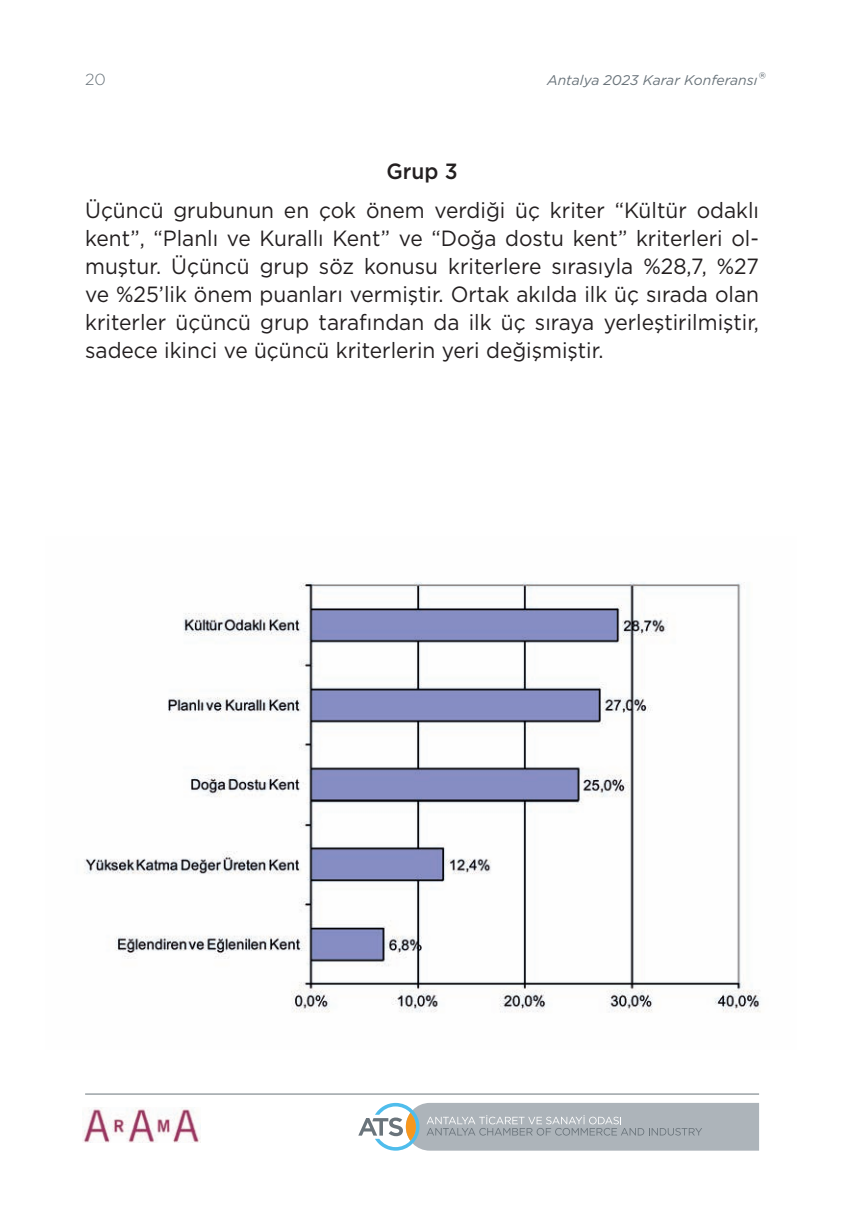
<style>
.page{position:relative;width:857px;height:1225px;background:#fff}
.page>*{position:absolute;margin:0;border:0;box-sizing:border-box;transform-origin:0 0}
.t1{font:22px/28px "Gotham";color:#231f20;text-align:justify;scale:.95 1}
.t2{font:500 22px "Gotham";color:#231f20;scale:.95 1}
.t3{font:300 16px "Gotham";color:#6a747b}
.t4{font:italic 14px "Gotham";color:#6a747b}
.s1{font-size:18px}
</style>
<div class="page">
<svg style="left:358px;top:1103px;width:400px;height:47px;background:#b2b9be"></svg>
<hr style="left:85px;top:1093px;width:673px;height:1px;background:#6a747b">
<img style="left:83px;top:1107px;width:117px;height:35px">
<img style="left:84px;top:582px;width:677px;height:431px">
<p class="t3" style="left:85px;top:70px;width:22px">20</p>
<p class="t4" style="left:546px;top:71px;width:219px">Antalya 2023 Karar Konferansı<span class="s1">®</span></p>
<p class="t2" style="left:386px;top:156px;width:76px">Grup 3</p>
<p class="t1" style="left:85px;top:196px;width:710px">Üçüncü grubunun en çok önem verdiği üç kriter “Kültür odaklı kent”, “Planlı ve Kurallı Kent” ve “Doğa dostu kent” kriterleri ol&shy;muştur. Üçüncü grup söz konusu kriterlere sırasıyla %28,7, %27 ve %25’lik önem puanları vermiştir. Ortak akılda ilk üç sırada olan kriterler üçüncü grup tarafından da ilk üç sıraya yerleştirilmiştir, sadece ikinci ve üçüncü kriterlerin yeri değişmiştir.</p>
</div>
